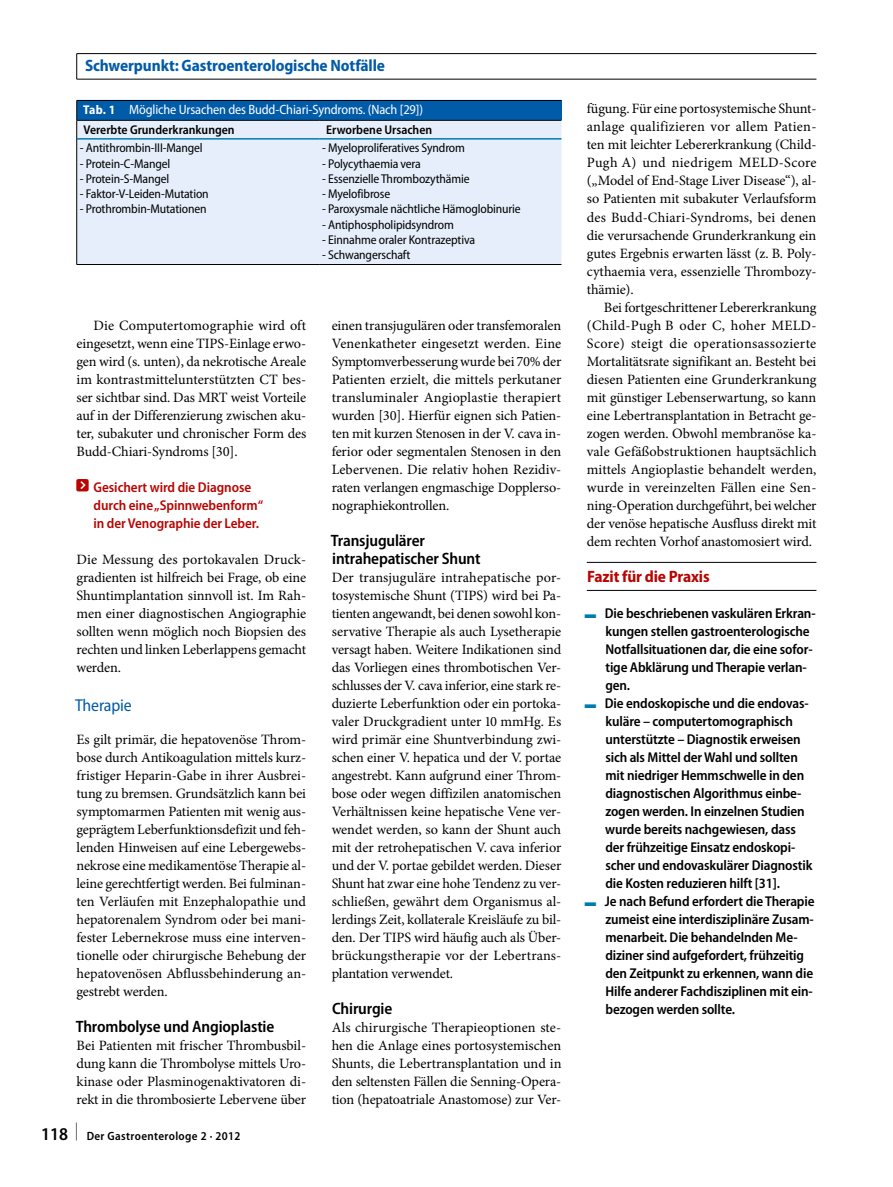
<style>
.page{position:relative;width:893px;height:1187px;background:#fff}
.page>*{position:absolute;margin:0;border:0;box-sizing:border-box;transform-origin:0 0}
._013_u2{font:semi-condensed 17.25px "Myriad Pro";letter-spacing:-.01em;color:#005ba9}
._014_u3{font:600 semi-condensed 16.5px/18px "Myriad Pro";letter-spacing:-.01em;color:#000}
.t1{font:700 semi-condensed 16.5px "Myriad Pro";letter-spacing:-.005em;color:#005ba9}
._012_u1_Fazit{font:700 semi-condensed 16.5px "Myriad Pro";letter-spacing:-.01em;color:#b70502}
._010_fliesstext_ohne{font:14.25px/18px "Minion Pro";letter-spacing:-.01em;color:#000;text-align:justify}
._010_fliesstext_mit{font:14.25px/18px "Minion Pro";letter-spacing:-.015em;color:#000;text-align:justify}
._019_fazit{font:600 semi-condensed 14.25px/18px "Myriad Pro";letter-spacing:-.01em;color:#000}
._019_fazit_aufzlg_en{font:600 semi-condensed 14.25px/18px "Myriad Pro";letter-spacing:-.01em;color:#000}
._017_important{font:600 semi-condensed 14.25px/18px "Myriad Pro";letter-spacing:-.005em;color:#b70502}
._200_tabelle_titel{font:semi-condensed 13.5px "Myriad Pro";letter-spacing:-.01em;color:#fff}
._203_tabelle_text{font:semi-condensed 12.75px "Myriad Pro";letter-spacing:-.01em;color:#000}
._202_tabelle_text_ko{font:600 semi-condensed 12.75px "Myriad Pro";color:#000}
.t2{font:600 semi-condensed 12px "Myriad Pro";letter-spacing:.03em;color:#000}
.s1{font-weight:700;font-size:12.75px}
.s2{font-size:18px}
.s3{font-family:"S Buttons";font-weight:400;font-stretch:normal;color:#007baf}
</style>
<div class="page">
<hr style="left:77px;top:53px;width:739px;height:1px;background:#000">
<svg style="left:76px;top:54px;width:1px;height:25px"></svg>
<hr style="left:77px;top:79px;width:739px;height:1px;background:#000">
<hr style="left:587px;top:562px;width:229px;height:1px;background:#000">
<hr style="left:587px;top:590px;width:229px;height:1px;background:#000">
<div style="left:77px;top:100px;width:484px;height:20px;background:#005ba9"></div>
<div style="left:77px;top:121px;width:484px;height:143px;background:#e5eefa"></div>
<hr style="left:77px;top:100px;width:242px;height:1px;background:#000">
<hr style="left:319px;top:100px;width:242px;height:1px;background:#000">
<hr style="left:76px;top:139px;width:1px;height:125px;background:#000">
<hr style="left:77px;top:264px;width:242px;height:1px;background:#000">
<hr style="left:319px;top:264px;width:242px;height:1px;background:#000">
<hr style="left:77px;top:120px;width:242px;height:1px;background:#000">
<svg style="left:76px;top:101px;width:1px;height:38px"></svg>
<hr style="left:319px;top:120px;width:242px;height:1px;background:#000">
<hr style="left:77px;top:138px;width:242px;height:2px;background:#007baf">
<hr style="left:319px;top:138px;width:242px;height:2px;background:#007baf">
<p class="t1" style="left:85px;top:57px;width:302px">Schwerpunkt: Gastroenterologische Notfälle</p>
<p class="_200_tabelle_titel" style="left:83px;top:102px;width:341px"><span class="s1">Tab. 1</span> Mögliche Ursachen des Budd-Chiari-Syndroms. (Nach [29])</p>
<p class="_202_tabelle_text_ko" style="left:83px;top:122px;width:153px">Vererbte Grunderkrankungen</p>
<p class="_202_tabelle_text_ko" style="left:326px;top:122px;width:108px">Erworbene Ursachen</p>
<p class="_203_tabelle_text" style="left:80px;top:141px;width:124px">- Antithrombin-III-Mangel</p>
<p class="_203_tabelle_text" style="left:80px;top:156px;width:92px">- Protein-C-Mangel</p>
<p class="_203_tabelle_text" style="left:80px;top:172px;width:91px">- Protein-S-Mangel</p>
<p class="_203_tabelle_text" style="left:80px;top:187px;width:130px">- Faktor-V-Leiden-Mutation</p>
<p class="_203_tabelle_text" style="left:80px;top:202px;width:128px">- Prothrombin-Mutationen</p>
<p class="_203_tabelle_text" style="left:322px;top:141px;width:144px">- Myeloproliferatives Syndrom</p>
<p class="_203_tabelle_text" style="left:322px;top:156px;width:100px">- Polycythaemia vera</p>
<p class="_203_tabelle_text" style="left:322px;top:172px;width:149px">- Essenzielle Thrombozythämie</p>
<p class="_203_tabelle_text" style="left:322px;top:187px;width:69px">- Myelofibrose</p>
<p class="_203_tabelle_text" style="left:322px;top:202px;width:200px">- Paroxysmale nächtliche Hämoglobinurie</p>
<p class="_203_tabelle_text" style="left:322px;top:217px;width:133px">- Antiphospholipidsyndrom</p>
<p class="_203_tabelle_text" style="left:322px;top:233px;width:154px">- Einnahme oraler Kontrazeptiva</p>
<p class="_203_tabelle_text" style="left:322px;top:248px;width:90px">- Schwangerschaft</p>
<p class="_010_fliesstext_mit" style="left:77px;top:316px;width:231px;text-indent:17px">Die Computertomographie wird oft eingesetzt, wenn eine TIPS-Einlage erwo&shy;gen wird (s. unten), da nekrotische Areale im kontrastmittelunterstützten CT bes&shy;ser sichtbar sind. Das MRT weist Vorteile auf in der Differenzierung zwischen aku&shy;ter, subakuter und chronischer Form des Budd-Chiari-Syndroms [30].</p>
<p class="_017_important" style="left:94px;top:478px;width:171px;text-indent:-17px"><sup>D</sup> Gesichert wird die Diagnose durch eine „Spinnwebenform“ in der Venographie der Leber.</p>
<p class="_010_fliesstext_ohne" style="left:77px;top:550px;width:231px">Die Messung des portokavalen Druck&shy;gradienten ist hilfreich bei Frage, ob eine Shuntimplantation sinnvoll ist. Im Rah&shy;men einer diagnostischen Angiographie sollten wenn möglich noch Biopsien des rechten und linken Leberlappens gemacht werden.</p>
<p class="_013_u2" style="left:75px;top:695px;width:58px">Therapie</p>
<p class="_010_fliesstext_ohne" style="left:77px;top:730px;width:231px">Es gilt primär, die hepatovenöse Throm&shy;bose durch Antikoagulation mittels kurz&shy;fristiger Heparin-Gabe in ihrer Ausbrei&shy;tung zu bremsen. Grundsätzlich kann bei symptomarmen Patienten mit wenig aus&shy;geprägtem Leberfunktionsdefizit und feh&shy;lenden Hinweisen auf eine Lebergewebs&shy;nekrose eine medikamentöse Therapie al&shy;leine gerechtfertigt werden. Bei fulminan&shy;ten Verläufen mit Enzephalopathie und hepatorenalem Syndrom oder bei mani&shy;fester Lebernekrose muss eine interven&shy;tionelle oder chirurgische Behebung der hepatovenösen Abflussbehinderung an&shy;gestrebt werden.</p>
<p class="_014_u3" style="left:76px;top:1017px;width:200px">Thrombolyse und Angioplastie</p>
<p class="_010_fliesstext_ohne" style="left:77px;top:1036px;width:231px">Bei Patienten mit frischer Thrombusbil&shy;dung kann die Thrombolyse mittels Uro&shy;kinase oder Plasminogenaktivatoren di&shy;rekt in die thrombosierte Lebervene über</p>
<p class="t2" style="left:41px;top:1129px;width:201px"><span class="s2">118 </span><sup>|</sup> Der Gastroenterologe 2 · 2012</p>
<p class="_010_fliesstext_ohne" style="left:332px;top:316px;width:231px;text-align:left">einen transjugulären oder transfemoralen Venenkatheter eingesetzt werden. Eine Symptomverbesserung wurde bei 70% der Patienten erzielt, die mittels perkutaner transluminaler Angioplastie therapiert wurden [30]. Hierfür eignen sich Patien&shy;ten mit kurzen Stenosen in der V. cava in&shy;ferior oder segmentalen Stenosen in den Lebervenen. Die relativ hohen Rezidiv&shy;raten verlangen engmaschige Dopplerso&shy;nographiekontrollen.</p>
<p class="_014_u3" style="left:331px;top:531px;width:151px">Transjugulärer intrahepatischer Shunt</p>
<p class="_010_fliesstext_ohne" style="left:332px;top:568px;width:231px">Der transjuguläre intrahepatische por&shy;tosystemische Shunt (TIPS) wird bei Pa&shy;tienten angewandt, bei denen sowohl kon&shy;servative Therapie als auch Lysetherapie versagt haben. Weitere Indikationen sind das Vorliegen eines thrombotischen Ver&shy;schlusses der V. cava inferior, eine stark re&shy;duzierte Leberfunktion oder ein portoka&shy;valer Druckgradient unter 10 mmHg. Es wird primär eine Shuntverbindung zwi&shy;schen einer V. hepatica und der V. portae angestrebt. Kann aufgrund einer Throm&shy;bose oder wegen diffizilen anatomischen Verhältnissen keine hepatische Vene ver&shy;wendet werden, so kann der Shunt auch mit der retrohepatischen V. cava inferior und der V. portae gebildet werden. Dieser Shunt hat zwar eine hohe Tendenz zu ver&shy;schließen, gewährt dem Organismus al&shy;lerdings Zeit, kollaterale Kreisläufe zu bil&shy;den. Der TIPS wird häufig auch als Über&shy;brückungstherapie vor der Lebertrans&shy;plantation verwendet.</p>
<p class="_014_u3" style="left:332px;top:999px;width:62px">Chirurgie</p>
<p class="_010_fliesstext_ohne" style="left:332px;top:1018px;width:231px">Als chirurgische Therapieoptionen ste&shy;hen die Anlage eines portosystemischen Shunts, die Lebertransplantation und in den seltensten Fällen die Senning-Opera&shy;tion (hepatoatriale Anastomose) zur Ver-</p>
<p class="_010_fliesstext_ohne" style="left:587px;top:100px;width:231px">fügung. Für eine portosystemische Shunt&shy;anlage qualifizieren vor allem Patien&shy;ten mit leichter Lebererkrankung (Child-Pugh A) und niedrigem MELD-Score („Model of End-Stage Liver Disease“), al&shy;so Patienten mit subakuter Verlaufsform des Budd-Chiari-Syndroms, bei denen die verursachende Grunderkrankung ein gutes Ergebnis erwarten lässt (z. B. Poly&shy;cythaemia vera, essenzielle Thrombozy&shy;thämie).</p>
<p class="_010_fliesstext_mit" style="left:587px;top:298px;width:231px;text-indent:17px">Bei fortgeschrittener Lebererkrankung (Child-Pugh B oder C, hoher MELD-Score) steigt die operationsassozierte Mortalitätsrate signifikant an. Besteht bei diesen Patienten eine Grunderkrankung mit günstiger Lebenserwartung, so kann eine Lebertransplantation in Betracht ge&shy;zogen werden. Obwohl membranöse ka&shy;vale Gefäßobstruktionen hauptsächlich mittels Angioplastie behandelt werden, wurde in vereinzelten Fällen eine Sen&shy;ning-Operation durchgeführt, bei welcher der venöse hepatische Ausfluss direkt mit dem rechten Vorhof anastomosiert wird.</p>
<p class="_012_u1_Fazit" style="left:587px;top:567px;width:124px">Fazit für die Praxis</p>
<p class="_019_fazit" style="left:605px;top:604px;width:212px;text-indent:-21px"><span class="s3">F</span> Die beschriebenen vaskulären Erkran&shy;kungen stellen gastroenterologische<br>Notfallsituationen dar, die eine sofor&shy;tige Abklärung und Therapie verlan&shy;gen.</p>
<p class="_019_fazit" style="left:605px;top:694px;width:209px;text-indent:-21px"><span class="s3">F</span> Die endoskopische und die endovas&shy;kuläre – computertomographisch unterstützte – Diagnostik erweisen sich als Mittel der Wahl und sollten mit niedriger Hemmschwelle in den diagnostischen Algorithmus einbe&shy;zogen werden. In einzelnen Studien wurde bereits nachgewiesen, dass der frühzeitige Einsatz endoskopi&shy;scher und endovaskulärer Diagnostik die Kosten reduzieren hilft [31].</p>
<p class="_019_fazit_aufzlg_en" style="left:605px;top:892px;width:211px;text-indent:-21px"><span class="s3">F</span> Je nach Befund erfordert die Therapie zumeist eine interdisziplinäre Zusam&shy;menarbeit. Die behandelnden Me&shy;diziner sind aufgefordert, frühzeitig den Zeitpunkt zu erkennen, wann die Hilfe anderer Fachdisziplinen mit ein&shy;bezogen werden sollte.</p>
</div>
